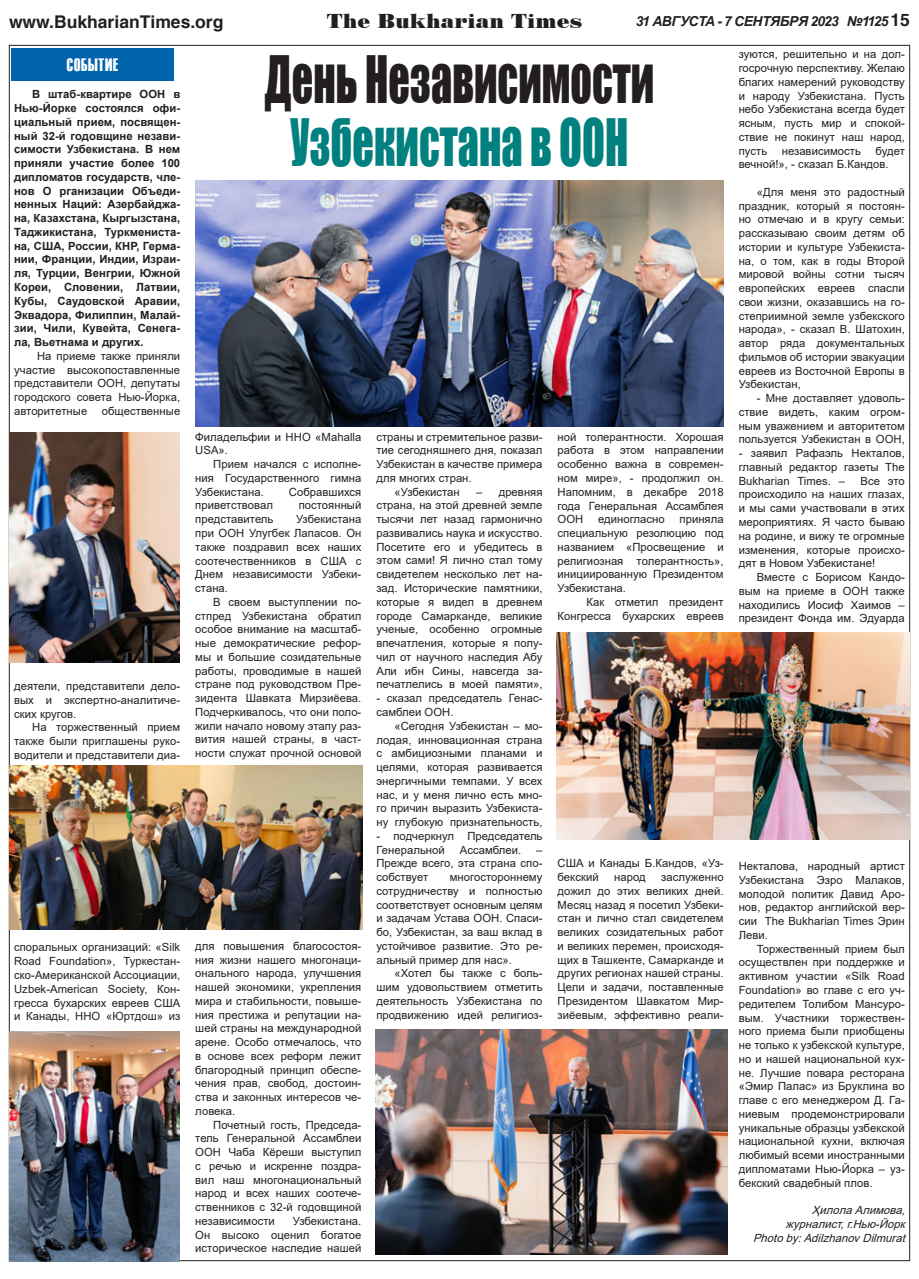
<style>
.page{position:relative;width:919px;height:1279px;background:#fff}
.page>*{position:absolute;margin:0;border:0;box-sizing:border-box;transform-origin:0 0}
.t1{font:60px/62.5px "Impact";color:#231f20;text-align:center;scale:.7 1}
.t2{font:20px "Standard Poster";color:#231f20}
.t3{font:700 17.5px "AG Helvetica";color:#231f20}
.t4{font:17.5px "Gymnasiacompressed Plain";color:#fff}
.t5{font:italic 700 13.75px "Arial";letter-spacing:-.035em;color:#231f20}
.t6{font:11.25px/13.8px "Arial";letter-spacing:.005em;color:#231f20;text-align:justify}
.t7{font:700 11.25px/13.8px "Arial";letter-spacing:.005em;color:#231f20;text-align:justify}
.t8{font:italic 11.25px/13.8px "Arial";color:#231f20;text-align:right}
.s1{font-family:"AG Helvetica";font-style:normal;font-size:17.5px}
.s2{color:#00807e}
</style>
<div class="page">
<div style="left:12px;top:48px;width:162px;height:33px;background:#0064ac"></div>
<img style="left:9px;top:1031px;width:170px;height:229px">
<img style="left:375px;top:1029px;width:352px;height:224px">
<img style="left:195px;top:180px;width:528px;height:247px">
<img style="left:9px;top:765px;width:353px;height:164px">
<img style="left:556px;top:632px;width:353px;height:207px">
<img style="left:9px;top:432px;width:170px;height:230px">
<h3 class="t3" style="left:9px;top:12px;width:216px">www.BukharianTimes.org</h3>
<h2 class="t2" style="left:327px;top:11px;width:257px">The Bukharian Times</h2>
<p class="t5" style="left:635px;top:12px;width:275px">31 АВГУСТА - 7 СЕНТЯБРЯ 2023 №1125 <span class="s1">15</span></p>
<p class="t4" style="left:67px;top:55px;width:54px">СОБЫТИЕ</p>
<p class="t1" style="left:264px;top:47px;width:558px">День Независимости<br><span class="s2">Узбекистана в ООН</span></p>
<p class="t7" style="left:14px;top:88px;width:167px;text-indent:18px">В штаб-квартире ООН в Нью-Йорке состоялся офи&shy;циальный прием, посвящен&shy;ный 32-й годовщине незави&shy;симости Узбекистана. В нем приняли участие более 100 дипломатов государств, чле&shy;нов О рганизации Объеди&shy;ненных Наций: Азербайджа&shy;на, Казахстана, Кыргызстана, Таджикистана, Туркмениста&shy;на, США, России, КНР, Герма&shy;нии, Франции, Индии, Израи&shy;ля, Турции, Венгрии, Южной Кореи, Словении, Латвии, Кубы, Саудовской Аравии, Эквадора, Филиппин, Малай&shy;зии, Чили, Кувейта, Сенега&shy;ла, Вьетнама и других.</p>
<p class="t6" style="left:14px;top:349px;width:167px;text-indent:23px">На приеме также приняли участие высокопоставленные представители ООН, депутаты городского совета Нью-Йорка, авторитетные</p>
<p class="t6" style="left:102px;top:404px;width:80px">общественные</p>
<p class="t6" style="left:14px;top:679px;width:167px">деятели, представители дело&shy;вых и экспертно-аналитиче&shy;ских кругов.</p>
<p class="t6" style="left:14px;top:720px;width:167px;text-indent:18px">На торжественный прием также были приглашены руко&shy;водители и представители диа-</p>
<p class="t6" style="left:195px;top:429px;width:167px">Филадельфии и ННО «Mahalla<br>USA».</p>
<p class="t6" style="left:195px;top:457px;width:167px;text-indent:18px">Прием начался с исполне&shy;ния Государственного гимна Узбекистана.</p>
<p class="t6" style="left:289px;top:484px;width:74px">Собравшихся</p>
<p class="t6" style="left:195px;top:498px;width:79px">приветствовал</p>
<p class="t6" style="left:298px;top:498px;width:64px">постоянный</p>
<p class="t6" style="left:195px;top:512px;width:80px">представитель</p>
<p class="t6" style="left:195px;top:512px;width:167px;text-indent:101px">Узбекистана при ООН Улугбек Лапасов. Он также поздравил всех наших соотечественников в США с Днем независимости Узбеки&shy;стана.</p>
<p class="t6" style="left:195px;top:594px;width:167px;text-indent:18px">В своем выступлении по&shy;стпред Узбекистана обратил особое внимание на масштаб&shy;ные демократические рефор&shy;мы и большие созидательные работы, проводимые в нашей стране под руководством Пре&shy;зидента Шавката Мирзиёева.<br>Подчеркивалось, что они поло&shy;жили начало новому этапу раз&shy;вития нашей страны, в част&shy;ности служат прочной основой</p>
<p class="t6" style="left:14px;top:940px;width:167px">споральных организаций: «Silk Road Foundation», Туркестан&shy;ско-Американской Ассоциации, Uzbek-American Society, Кон&shy;гресса бухарских евреев США и Канады, ННО «Юртдош» из</p>
<p class="t6" style="left:195px;top:938px;width:167px">для повышения благосостоя&shy;ния жизни нашего многонаци&shy;онального народа, улучшения нашей экономики, укрепления мира и стабильности, повыше&shy;ния престижа и репутации на&shy;шей страны на международной арене. Особо отмечалось, что в основе всех реформ лежит благородный принцип обеспе&shy;чения прав, свобод, достоин&shy;ства и законных интересов че&shy;ловека.</p>
<p class="t6" style="left:195px;top:1117px;width:167px;text-indent:18px">Почетный гость, Председа&shy;тель Генеральной Ассамблеи ООН Чаба Кёреши выступил с речью и искренне поздра&shy;вил наш многонациональный народ и всех наших соотече&shy;ственников с 32-й годовщиной независимости</p>
<p class="t6" style="left:195px;top:1213px;width:167px;text-indent:98px">Узбекистана.<br>Он высоко оценил богатое историческое наследие нашей</p>
<p class="t6" style="left:376px;top:429px;width:167px">страны и стремительное разви&shy;тие сегодняшнего дня, показал Узбекистан в качестве примера для многих стран.</p>
<p class="t6" style="left:394px;top:484px;width:67px">«Узбекистан</p>
<p class="t6" style="left:376px;top:484px;width:167px;text-indent:100px">– древняя страна, на этой древней земле тысячи лет назад гармонично развивались наука и искусство.<br>Посетите его и убедитесь в этом сами! Я лично стал тому свидетелем несколько лет на&shy;зад. Исторические памятники, которые я видел в древнем городе Самарканде, великие ученые, особенно огромные впечатления, которые я полу&shy;чил от научного наследия Абу Али ибн Сины, навсегда за&shy;печатлелись в моей памяти»,</p>
<p class="t6" style="left:376px;top:691px;width:167px">- сказал председатель Генас&shy;самблеи ООН.</p>
<p class="t6" style="left:376px;top:718px;width:167px;text-indent:18px">«Сегодня Узбекистан – мо&shy;лодая, инновационная страна с амбициозными планами и целями, которая развивается энергичными темпами. У всех нас, и у меня лично есть мно&shy;го причин выразить Узбекиста&shy;ну глубокую признательность,</p>
<p class="t6" style="left:376px;top:828px;width:167px">- подчеркнул Председатель<br>Генеральной</p>
<p class="t6" style="left:459px;top:842px;width:63px">Ассамблеи.</p>
<p class="t6" style="left:376px;top:842px;width:167px;text-indent:160px">– Прежде всего, эта страна спо&shy;собствует</p>
<p class="t6" style="left:376px;top:869px;width:167px;text-indent:73px">многостороннему сотрудничеству и полностью соответствует основным целям и задачам Устава ООН. Спаси&shy;бо, Узбекистан, за ваш вклад в устойчивое развитие. Это ре&shy;альный пример для нас».</p>
<p class="t6" style="left:376px;top:966px;width:167px;text-indent:18px">«Хотел бы также с боль&shy;шим удовольствием отметить деятельность Узбекистана по продвижению идей религиоз-</p>
<p class="t6" style="left:557px;top:429px;width:167px">ной толерантности. Хорошая работа в этом направлении особенно важна в современ&shy;ном мире», - продолжил он.<br>Напомним, в декабре 2018 года Генеральная Ассамблея ООН</p>
<p class="t6" style="left:557px;top:512px;width:167px;text-indent:122px">приняла специальную резолюцию под названием «Просвещение и религиозная толерантность», инициированную Президентом Узбекистана.</p>
<p class="t6" style="left:557px;top:594px;width:167px;text-align:right">Как отметил президент<br>Конгресса бухарских евреев</p>
<p class="t6" style="left:597px;top:512px;width:68px">единогласно</p>
<p class="t6" style="left:557px;top:856px;width:167px">США и Канады Б.Кандов, «Уз&shy;бекский</p>
<p class="t6" style="left:557px;top:869px;width:167px;text-indent:104px">заслуженно дожил до этих великих дней.<br>Месяц назад я посетил Узбеки&shy;стан и лично стал свидетелем великих созидательных работ и великих перемен, происходя&shy;щих в Ташкенте, Самарканде и других регионах нашей страны.<br>Цели и задачи, поставленные Президентом Шавкатом Мир&shy;зиёевым, эффективно реали-</p>
<p class="t6" style="left:614px;top:869px;width:33px">народ</p>
<p class="t6" style="left:738px;top:47px;width:167px">зуются, решительно и на дол&shy;госрочную перспективу. Желаю благих намерений руководству и народу Узбекистана. Пусть небо Узбекистана всегда будет ясным, пусть мир и спокой&shy;ствие не покинут наш народ, пусть</p>
<p class="t6" style="left:738px;top:144px;width:167px;text-indent:137px">будет вечной!», - сказал Б.Кандов.</p>
<p class="t6" style="left:738px;top:185px;width:167px;text-indent:18px">«Для меня это радостный праздник, который я постоян&shy;но отмечаю и в кругу семьи: рассказываю своим детям об истории и культуре Узбекиста&shy;на, о том, как в годы Второй мировой войны сотни тысяч европейских евреев спасли свои жизни, оказавшись на го&shy;степриимной земле узбекского народа», - сказал В. Шатохин, автор ряда документальных фильмов об истории эвакуации евреев из Восточной Европы в Узбекистан,</p>
<p class="t6" style="left:738px;top:391px;width:167px;text-indent:18px">- Мне доставляет удоволь&shy;ствие видеть, каким огром&shy;ным уважением и авторитетом пользуется Узбекистан в ООН,</p>
<p class="t6" style="left:738px;top:446px;width:167px">- заявил Рафаэль Некталов, главный редактор газеты The Bukharian Times. –</p>
<p class="t6" style="left:781px;top:144px;width:81px">независимость</p>
<p class="t6" style="left:738px;top:473px;width:167px;text-indent:122px">Все это происходило на наших глазах, и мы сами участвовали в этих мероприятиях. Я часто бываю на родине, и вижу те огромные изменения, которые происхо&shy;дят в Новом Узбекистане!</p>
<p class="t6" style="left:738px;top:570px;width:167px;text-indent:18px">Вместе с Борисом Кандо&shy;вым на приеме в ООН также находились Иосиф Хаимов – президент Фонда им. Эдуарда</p>
<p class="t6" style="left:738px;top:858px;width:167px">Некталова, народный артист Узбекистана Эзро Малаков, молодой политик Давид Аро&shy;нов, редактор английской вер&shy;сии The Bukharian Times Эрин Леви.</p>
<p class="t6" style="left:738px;top:941px;width:167px;text-indent:18px">Торжественный прием был осуществлен при поддержке и активном участии «Silk Road Foundation» во главе с его уч&shy;редителем Толибом Мансуро&shy;вым. Участники торжествен&shy;ного приема были приобщены не только к узбекской культуре, но и нашей национальной кух&shy;не. Лучшие повара ресторана «Эмир Палас» из Бруклина во главе с его менеджером Д. Га&shy;ниевым продемонстрировали уникальные образцы узбекской национальной кухни, включая любимый всеми иностранными дипломатами Нью-Йорка – уз&shy;бекский свадебный плов.</p>
<p class="t8" style="left:811px;top:1202px;width:98px">ҲилолаАлимова,</p>
<p class="t8" style="left:752px;top:1216px;width:157px">журналист,г.Нью-Йорк<br>Photoby:AdilzhanovDilmurat</p>
</div>
